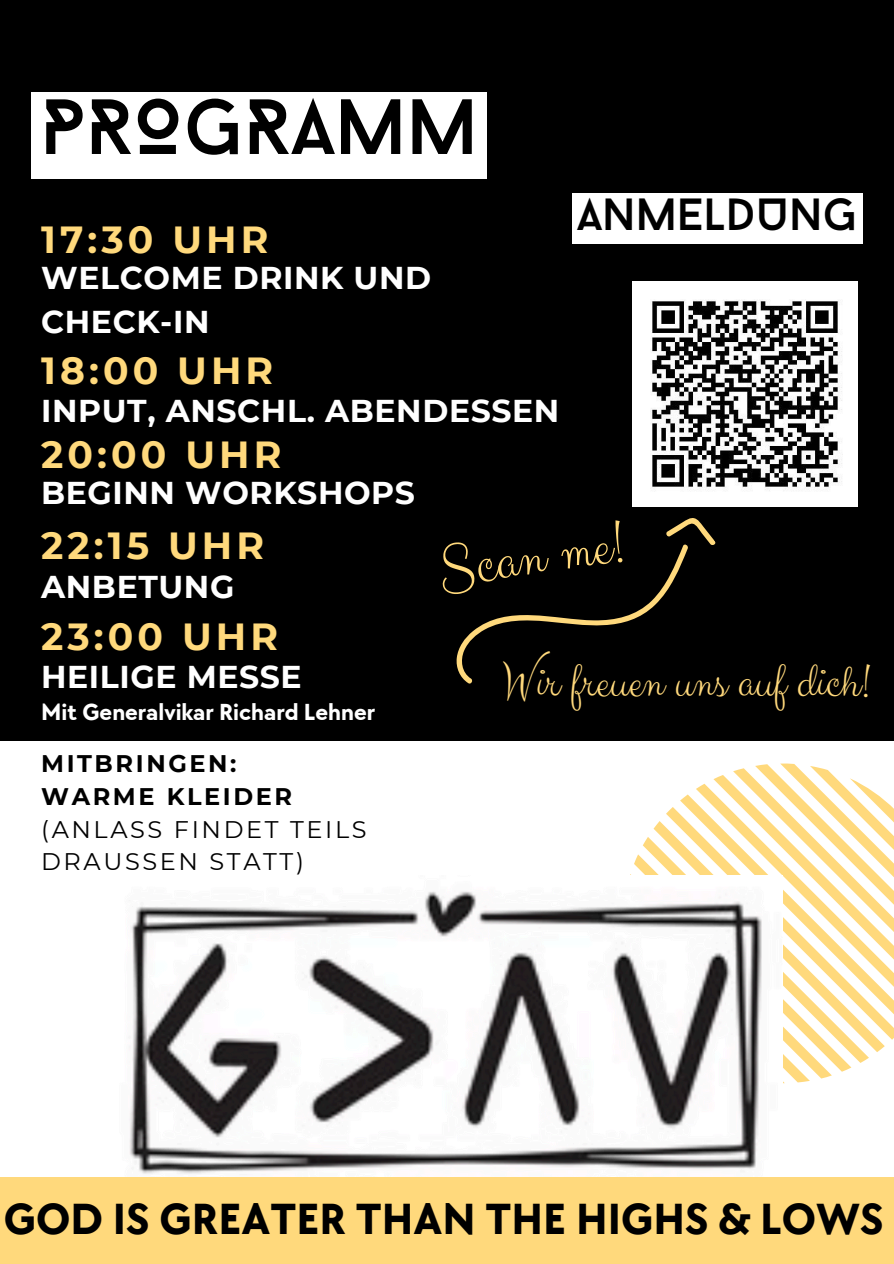
<style>
.page{position:relative;width:894px;height:1264px;background:#fff}
.page>*{position:absolute;margin:0;border:0;box-sizing:border-box;transform-origin:0 0}
.t1{font:78px "Baron Neue";color:#000}
.t2{font:63.3px "Clicker Script";color:#ffd97c}
.t3{font:49.5px "Clicker Script";color:#ffd97c}
.t4{font:700 45px "TT Chocolates";color:#000}
.t5{font:45px "Baron Neue";color:#000}
.t6{font:700 37.65px "Montserrat";letter-spacing:.11em;color:#ffd97c}
.t7{font:700 31.5px/43.8px "Montserrat";letter-spacing:.02em;color:#fff}
.t8{font:24px/32.7px "Montserrat";letter-spacing:.11em;color:#000}
.t9{font:700 24px "TT Chocolates";color:#fff}
.t10{font:700 24px "Montserrat";letter-spacing:.11em;color:#000}
</style>
<div class="page">
<div style="left:0;top:0;width:893px;height:741px;background:#000"></div>
<svg style="left:630px;top:763px;width:263px;height:320px"></svg>
<svg style="left:456px;top:564px;width:225px;height:120px"></svg>
<svg style="left:666px;top:518px;width:50px;height:46px"></svg>
<img style="left:129px;top:875px;width:653px;height:299px">
<div style="left:0;top:1177px;width:893px;height:86px;background:#ffd97c"></div>
<div style="left:31px;top:92px;width:455px;height:87px;background:#fff"></div>
<div style="left:572px;top:193px;width:290px;height:50px;background:#fff"></div>
<img style="left:632px;top:281px;width:225px;height:225px">
<h6 class="t1" style="left:40px;top:95px;width:439px">PROGRAMM</h6>
<h6 class="t5" style="left:577px;top:196px;width:281px">ANMELDUNG</h6>
<p class="t6" style="left:41px;top:216px;width:229px">17:30 UHR</p>
<p class="t7" style="left:41px;top:256px;width:391px">WELCOME DRINK UND<br>CHECK-IN</p>
<h6 class="t6" style="left:41px;top:347px;width:233px">18:00 UHR</h6>
<p class="t7" style="left:41px;top:388px;width:519px">INPUT, ANSCHL. ABENDESSEN</p>
<h6 class="t6" style="left:41px;top:431px;width:242px">20:00 UHR</h6>
<p class="t7" style="left:41px;top:471px;width:375px">BEGINN WORKSHOPS</p>
<p class="t6" style="left:41px;top:523px;width:224px">22:15 UHR</p>
<h2 class="t7" style="left:41px;top:564px;width:195px">ANBETUNG</h2>
<h6 class="t6" style="left:41px;top:613px;width:238px">23:00 UHR</h6>
<p class="t7" style="left:41px;top:654px;width:262px">HEILIGE MESSE</p>
<h5 class="t2" style="left:432px;top:532px;width:189px;rotate:-9deg">Scan me!</h5>
<p class="t3" style="left:502px;top:651px;width:369px">Wir freuen uns auf dich!</p>
<h4 class="t9" style="left:41px;top:698px;width:335px">Mit Generalvikar Richard Lehner</h4>
<p class="t10" style="left:41px;top:749px;width:197px">MITBRINGEN:</p>
<p class="t10" style="left:41px;top:781px;width:252px">WARME KLEIDER</p>
<p class="t8" style="left:41px;top:812px;width:327px">(ANLASS FINDET TEILS<br>DRAUSSEN STATT)</p>
<p class="t4" style="left:4px;top:1192px;width:881px">GOD IS GREATER THAN THE HIGHS &amp; LOWS</p>
</div>
